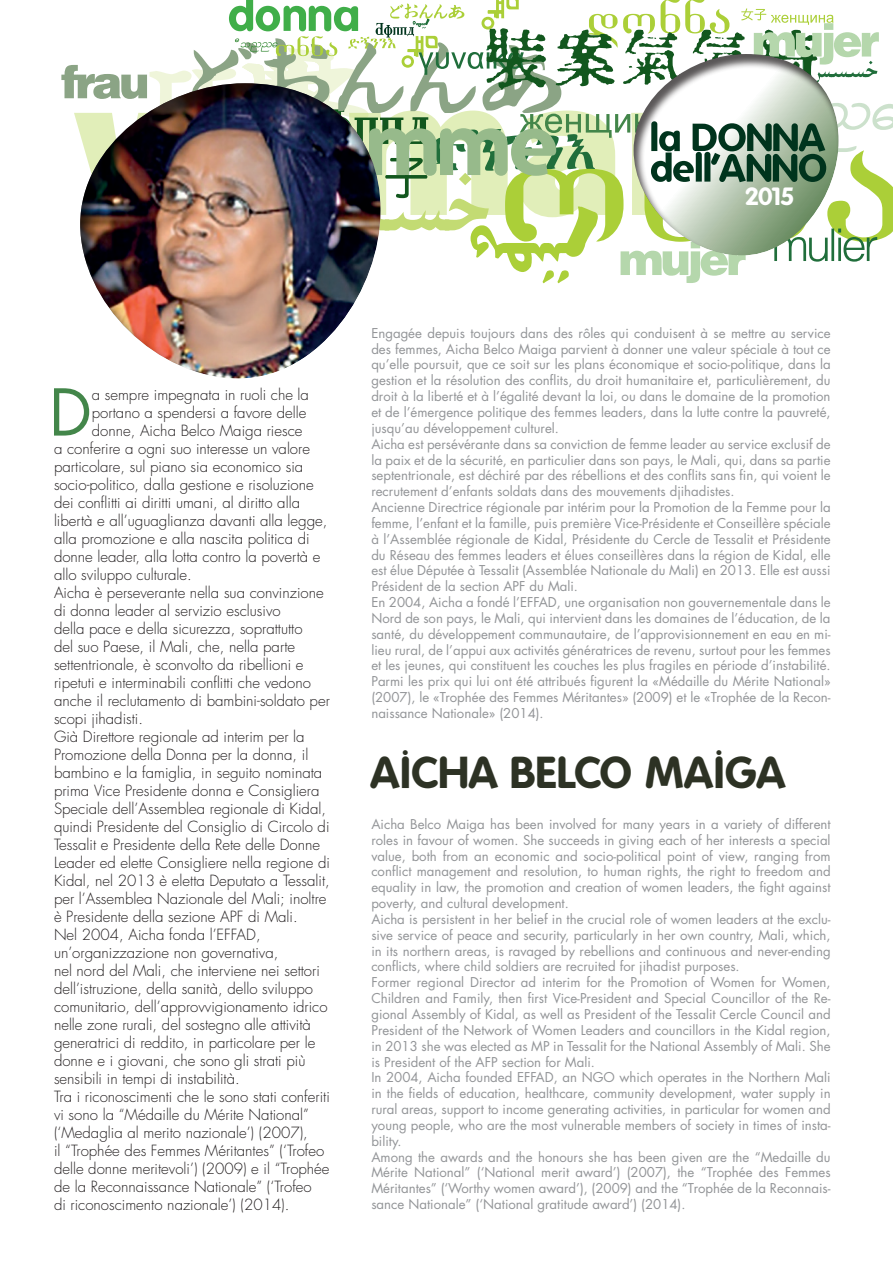
<style>
.page{position:relative;width:893px;height:1263px;background:#fff}
.page>*{position:absolute;margin:0;border:0;box-sizing:border-box;transform-origin:0 0}
.t1{font:62.7px "Futura";color:#43864a}
.t2{font:700 43.5px "Folks";color:#2d3224}
.t3{font:700 24.3px "Folks";color:#fff}
.t4{font:300 15px "Futura";color:#231f20}
.t5{font:13.2px/15.9px "Futura";color:#939598}
</style>
<div class="page">
<svg style="left:61px;top:0;width:832px;height:283px"></svg>
<div style="left:78px;top:80px;width:303px;height:299px;background:#231f20;opacity:.75"></div>
<h3 class="t3" style="left:745px;top:182px;width:51px">2015</h3>
<h1 class="t1" style="left:49px;top:369px;width:44px">D</h1>
<p class="t4" style="left:92px;top:384px;width:219px">a sempre impegnata in ruoli che la</p>
<p class="t4" style="left:92px;top:402px;width:216px">portano a spendersi a favore delle</p>
<p class="t4" style="left:92px;top:420px;width:212px">donne, Aicha Belco Maiga riesce</p>
<p class="t4" style="left:54px;top:438px;width:257px">a conferire a ogni suo interesse un valore</p>
<p class="t4" style="left:54px;top:456px;width:251px">particolare, sul piano sia economico sia</p>
<p class="t4" style="left:54px;top:474px;width:261px">socio-politico, dalla gestione e risoluzione</p>
<p class="t4" style="left:54px;top:492px;width:248px">dei conflitti ai diritti umani, al diritto alla</p>
<p class="t4" style="left:54px;top:510px;width:275px">libertà e all’uguaglianza davanti alla legge,</p>
<p class="t4" style="left:54px;top:528px;width:257px">alla promozione e alla nascita politica di</p>
<p class="t4" style="left:54px;top:546px;width:268px">donne leader, alla lotta contro la povertà e</p>
<p class="t4" style="left:54px;top:564px;width:139px">allo sviluppo culturale.</p>
<p class="t4" style="left:54px;top:582px;width:271px">Aicha è perseverante nella sua convinzione</p>
<p class="t4" style="left:54px;top:600px;width:228px">di donna leader al servizio esclusivo</p>
<p class="t4" style="left:54px;top:618px;width:250px">della pace e della sicurezza, soprattutto</p>
<p class="t4" style="left:54px;top:636px;width:243px">del suo Paese, il Mali, che, nella parte</p>
<p class="t4" style="left:54px;top:654px;width:251px">settentrionale, è sconvolto da ribellioni e</p>
<p class="t4" style="left:54px;top:672px;width:259px">ripetuti e interminabili conflitti che vedono</p>
<p class="t4" style="left:54px;top:690px;width:277px">anche il reclutamento di bambini-soldato per</p>
<p class="t4" style="left:54px;top:708px;width:91px">scopi jihadisti.</p>
<p class="t4" style="left:54px;top:726px;width:252px">Già Direttore regionale ad interim per la</p>
<p class="t4" style="left:54px;top:744px;width:256px">Promozione della Donna per la donna, il</p>
<p class="t4" style="left:54px;top:762px;width:270px">bambino e la famiglia, in seguito nominata</p>
<p class="t4" style="left:54px;top:780px;width:267px">prima Vice Presidente donna e Consigliera</p>
<p class="t4" style="left:54px;top:798px;width:274px">Speciale dell’Assemblea regionale di Kidal,</p>
<p class="t4" style="left:54px;top:816px;width:277px">quindi Presidente del Consiglio di Circolo di</p>
<p class="t4" style="left:54px;top:834px;width:268px">Tessalit e Presidente della Rete delle Donne</p>
<p class="t4" style="left:54px;top:852px;width:277px">Leader ed elette Consigliere nella regione di</p>
<p class="t4" style="left:54px;top:870px;width:277px">Kidal, nel 2013 è eletta Deputato a Tessalit,</p>
<p class="t4" style="left:54px;top:888px;width:274px">per l’Assemblea Nazionale del Mali; inoltre</p>
<p class="t4" style="left:54px;top:906px;width:245px">è Presidente della sezione APF di Mali.</p>
<p class="t4" style="left:54px;top:924px;width:208px">Nel 2004, Aicha fonda l’EFFAD,</p>
<p class="t4" style="left:54px;top:942px;width:226px">un’organizzazione non governativa,</p>
<p class="t4" style="left:54px;top:960px;width:267px">nel nord del Mali, che interviene nei settori</p>
<p class="t4" style="left:54px;top:978px;width:261px">dell’istruzione, della sanità, dello sviluppo</p>
<p class="t4" style="left:54px;top:996px;width:275px">comunitario, dell’approvvigionamento idrico</p>
<p class="t4" style="left:54px;top:1014px;width:258px">nelle zone rurali, del sostegno alle attività</p>
<p class="t4" style="left:54px;top:1032px;width:263px">generatrici di reddito, in particolare per le</p>
<p class="t4" style="left:54px;top:1050px;width:253px">donne e i giovani, che sono gli strati più</p>
<p class="t4" style="left:54px;top:1068px;width:187px">sensibili in tempi di instabilità.</p>
<p class="t4" style="left:54px;top:1086px;width:277px">Tra i riconoscimenti che le sono stati conferiti</p>
<p class="t4" style="left:54px;top:1104px;width:257px">vi sono la “Médaille du Mérite National”</p>
<p class="t4" style="left:54px;top:1122px;width:255px">(‘Medaglia al merito nazionale’) (2007),</p>
<p class="t4" style="left:54px;top:1140px;width:272px">il “Trophée des Femmes Méritantes” (‘Trofeo</p>
<p class="t4" style="left:54px;top:1158px;width:277px">delle donne meritevoli’) (2009) e il “Trophée</p>
<p class="t4" style="left:54px;top:1176px;width:259px">de la Reconnaissance Nationale” (‘Trofeo</p>
<p class="t4" style="left:54px;top:1194px;width:237px">di riconoscimento nazionale’) (2014).</p>
<p class="t5" style="left:371px;top:325px;width:461px">Engagée depuis toujours dans des rôles qui conduisent à se mettre au service des femmes, Aicha Belco Maiga parvient à donner une valeur spéciale à tout ce qu’elle poursuit, que ce soit sur les plans économique et socio-politique, dans la gestion et la résolution des conflits, du droit humanitaire et, particulièrement, du droit à la liberté et à l’égalité devant la loi, ou dans le domaine de la promotion et de l’émergence politique des femmes leaders, dans la lutte contre la pauvreté, jusqu’au développement culturel.<br>Aicha est persévérante dans sa conviction de femme leader au service exclusif de la paix et de la sécurité, en particulier dans son pays, le Mali, qui, dans sa partie septentrionale, est déchiré par des rébellions et des conflits sans fin, qui voient le recrutement d’enfants soldats dans des mouvements djihadistes.<br>Ancienne Directrice régionale par intérim pour la Promotion de la Femme pour la femme, l’enfant et la famille, puis première Vice-Présidente et Conseillère spéciale à l’Assemblée régionale de Kidal, Présidente du Cercle de Tessalit et Présidente du Réseau des femmes leaders et élues conseillères dans la région de Kidal, elle est élue Députée à Tessalit (Assemblée Nationale du Mali) en 2013. Elle est aussi Président de la section APF du Mali.<br>En 2004, Aicha a fondé l’EFFAD, une organisation non gouvernementale dans le Nord de son pays, le Mali, qui intervient dans les domaines de l’éducation, de la santé, du développement communautaire, de l’approvisionnement en eau en mi&shy;lieu rural, de l’appui aux activités génératrices de revenu, surtout pour les femmes et les jeunes, qui constituent les couches les plus fragiles en période d’instabilité.<br>Parmi les prix qui lui ont été attribués figurent la «Médaille du Mérite National» (2007), le «Trophée des Femmes Méritantes» (2009) et le «Trophée de la Recon&shy;naissance Nationale» (2014).</p>
<h2 class="t2" style="left:371px;top:747px;width:416px">AICHA BELCO MAIGA</h2>
<p class="t5" style="left:371px;top:816px;width:461px">Aicha Belco Maiga has been involved for many years in a variety of different roles in favour of women. She succeeds in giving each of her interests a special value, both from an economic and socio-political point of view, ranging from conflict management and resolution, to human rights, the right to freedom and equality in law, the promotion and creation of women leaders, the fight against poverty, and cultural development.<br>Aicha is persistent in her belief in the crucial role of women leaders at the exclu&shy;sive service of peace and security, particularly in her own country, Mali, which, in its northern areas, is ravaged by rebellions and continuous and never-ending conflicts, where child soldiers are recruited for jihadist purposes.<br>Former regional Director ad interim for the Promotion of Women for Women, Children and Family, then first Vice-President and Special Councillor of the Re&shy;gional Assembly of Kidal, as well as President of the Tessalit Cercle Council and President of the Network of Women Leaders and councillors in the Kidal region, in 2013 she was elected as MP in Tessalit for the National Assembly of Mali. She is President of the AFP section for Mali.<br>In 2004, Aicha founded EFFAD, an NGO which operates in the Northern Mali in the fields of education, healthcare, community development, water supply in rural areas, support to income generating activities, in particular for women and young people, who are the most vulnerable members of society in times of insta&shy;bility.<br>Among the awards and the honours she has been given are the “Medaille du Mérite National” (‘National merit award’) (2007), the “Trophée des Femmes Méritantes” (‘Worthy women award’), (2009) and the “Trophée de la Reconnais&shy;sance Nationale” (‘National gratitude award’) (2014).</p>
</div>
